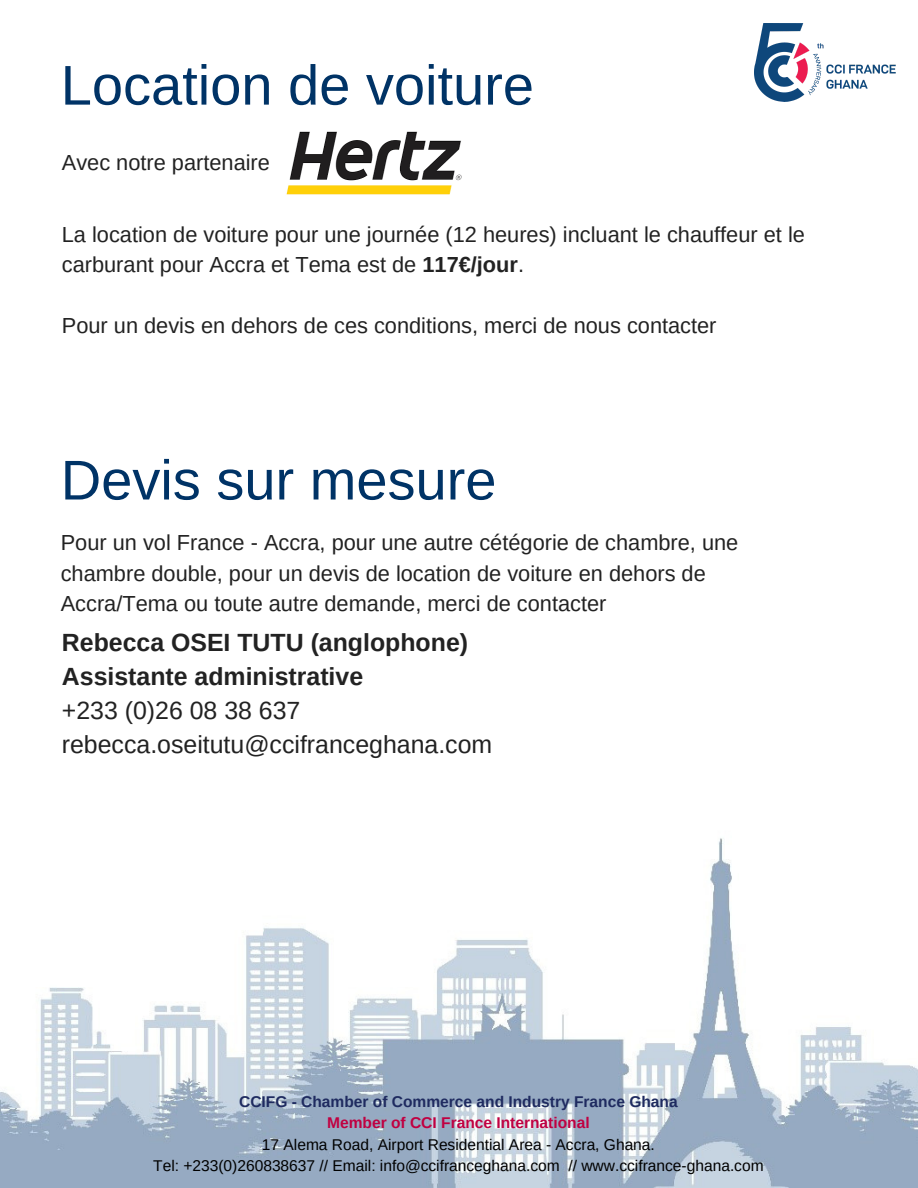
<style>
.page{position:relative;width:918px;height:1188px;background:#fff}
.page>*{position:absolute;margin:0;border:0;box-sizing:border-box;transform-origin:0 0}
.t1{font:55.95px "Arimo";color:#036}
.t2{font:700 24.9px/33.8px "Arimo";color:#222}
.t3{font:24.9px/33.8px "Arimo";color:#222}
.t4{font:21.75px/30.3px "Arimo";color:#222}
.t5{font:15.6px/21.3px "Arimo";color:#000;text-align:center}
.t6{font:700 15.6px "Arimo";color:#1f2b60}
.t7{font:700 15.6px "Arimo";color:#c00041}
.s1{font-weight:700}
</style>
<div class="page">
<img style="left:0;top:838px;width:918px;height:350px">
<img style="left:755px;top:24px;width:141px;height:77px">
<img style="left:286px;top:131px;width:176px;height:64px">
<h1 class="t1" style="left:61px;top:54px;width:475px">Location de voiture</h1>
<p class="t4" style="left:62px;top:147px;width:210px">Avec notre partenaire</p>
<p class="t4" style="left:62px;top:219px;width:745px">La location de voiture pour une journée (12 heures) incluant le chauffeur et le carburant pour Accra et Tema est de <span class="s1">117€/jour</span>.</p>
<p class="t4" style="left:62px;top:310px;width:656px">Pour un devis en dehors de ces conditions, merci de nous contacter</p>
<h1 class="t1" style="left:61px;top:449px;width:437px">Devis sur mesure</h1>
<p class="t4" style="left:61px;top:527px;width:679px">Pour un vol France - Accra, pour une autre cétégorie de chambre, une chambre double, pour un devis de location de voiture en dehors de<br>Accra/Tema ou toute autre demande, merci de contacter</p>
<p class="t2" style="left:62px;top:626px;width:408px">Rebecca OSEI TUTU (anglophone)<br>Assistante administrative</p>
<p class="t3" style="left:62px;top:693px;width:432px">+233 (0)26 08 38 637 rebecca.oseitutu@ccifranceghana.com</p>
<p class="t6" style="left:239px;top:1093px;width:440px">CCIFG - Chamber of Commerce and Industry France Ghana</p>
<p class="t7" style="left:327px;top:1114px;width:264px">Member of CCI France International</p>
<p class="t5" style="left:153px;top:1134px;width:612px">17 Alema Road, Airport Residential Area - Accra, Ghana.<br>Tel: +233(0)260838637 // Email: info@ccifranceghana.com // www.ccifrance-ghana.com</p>
</div>
